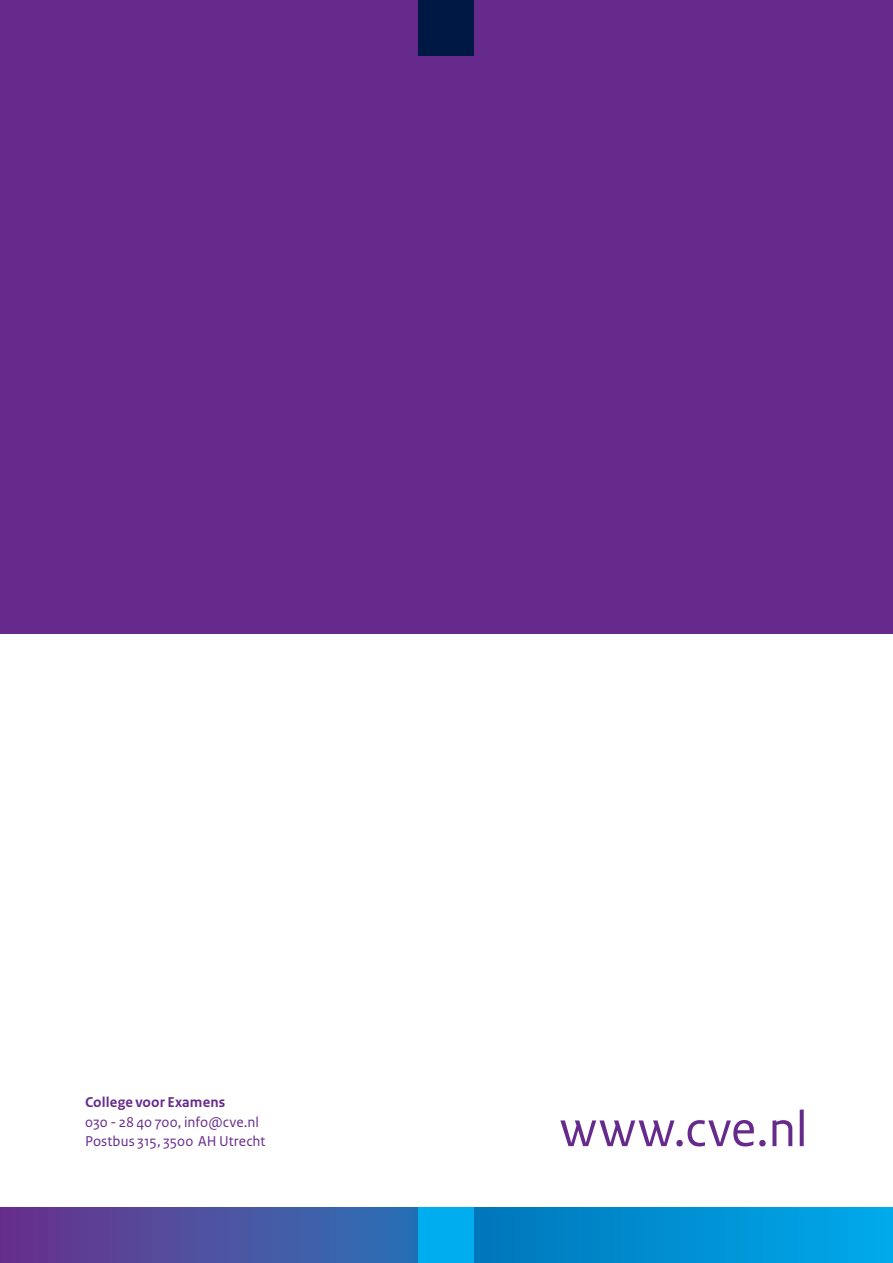
<style>
.page{position:relative;width:893px;height:1263px;background:#fff}
.page>*{position:absolute;margin:0;border:0;box-sizing:border-box;transform-origin:0 0}
.t1{font:52.5px "Rijksoverheid Sans Text";letter-spacing:.02em;color:#662a8c}
.t2{font:15px/19.5px "Rijksoverheid Sans Text";letter-spacing:.005em;color:#662a8c}
.t3{font:700 15px "Rijksoverheid Sans Text";letter-spacing:.01em;color:#662a8c}
</style>
<div class="page">
<div style="left:0;top:0;width:893px;height:634px;background:#662a8c"></div>
<div style="left:419px;top:0;width:55px;height:55px;background:#001844"></div>
<svg style="left:0;top:1208px;width:893px;height:55px;background:#2570b9"></svg>
<div style="left:419px;top:1208px;width:55px;height:55px;background:#00aeef"></div>
<p class="t3" style="left:85px;top:1094px;width:142px">College voor Examens</p>
<p class="t2" style="left:85px;top:1112px;width:182px">030 - 28 40 700, info@cve.nl<br>Postbus 315, 3500 AH Utrecht</p>
<h1 class="t1" style="left:559px;top:1099px;width:250px">www.cve.nl</h1>
</div>
